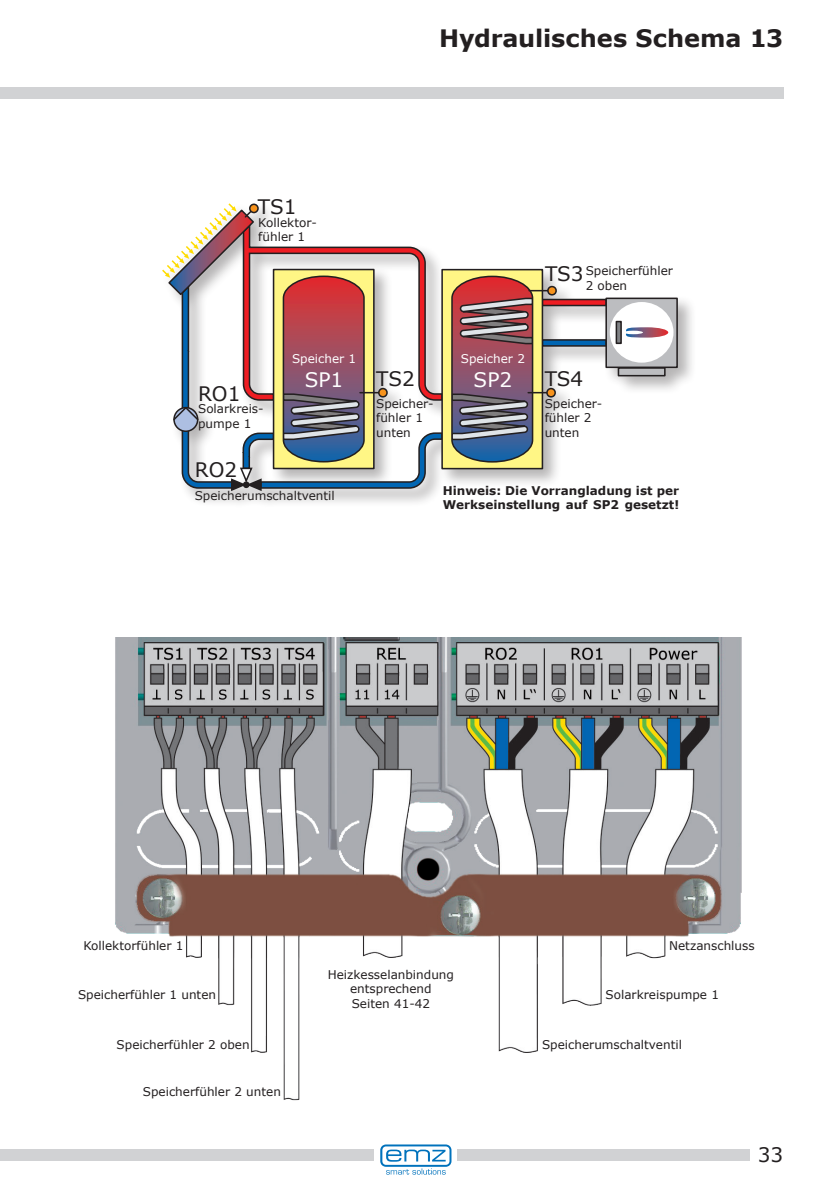
<style>
.page{position:relative;width:840px;height:1191px;background:#fff}
.page>*{position:absolute;margin:0;border:0;box-sizing:border-box;transform-origin:0 0}
.KopfschemataRechts{font:700 24px "Verdana";letter-spacing:-.005em;color:#231f20}
.t1{font:20px "Verdana";color:#231f20}
.t2{font:20px "Verdana";color:#fff}
.t3{font:12px/14.4px "Verdana";color:#231f20}
.t4{font:700 12px/14.4px "Verdana";color:#231f20}
.t5{font:12px "Verdana";color:#fff}
</style>
<div class="page">
<div style="left:0;top:1149px;width:373px;height:12px;background:#d1d2d4"></div>
<div style="left:457px;top:1149px;width:292px;height:12px;background:#d1d2d4"></div>
<div style="left:0;top:87px;width:782px;height:12px;background:#d1d2d4"></div>
<svg style="left:380px;top:1144px;width:71px;height:30px"></svg>
<div style="left:160px;top:201px;width:536px;height:307px;background:#231f20;opacity:.33"></div>
<div style="left:542px;top:340px;width:63px;height:6px;background:#0166b3"></div>
<div style="left:541px;top:339px;width:65px;height:8px;border:2px solid #231f20"></div>
<div style="left:542px;top:299px;width:63px;height:6px;background:#ee1d23"></div>
<div style="left:541px;top:299px;width:65px;height:7px;border:2px solid #231f20"></div>
<div style="left:606px;top:298px;width:70px;height:69px;background:#bcbdc0"></div>
<div style="left:605px;top:297px;width:72px;height:71px;border:2px solid #231f20"></div>
<div style="left:609px;top:302px;width:64px;height:61px;background:#fff;border-radius:50%"></div>
<div style="left:618px;top:368px;width:46px;height:8px;background:#bcbdc0"></div>
<div style="left:617px;top:367px;width:48px;height:9px;border:2px solid #231f20"></div>
<svg style="left:626px;top:327px;width:42px;height:10px"></svg>
<div style="left:615px;top:321px;width:6px;height:23px;border:2px solid #231f20"></div>
<svg style="left:162px;top:203px;width:396px;height:289px"></svg>
<img style="left:115px;top:637px;width:627px;height:464px">
<p class="KopfschemataRechts" style="left:439px;top:22px;width:345px">Hydraulisches Schema 13</p>
<p class="t1" style="left:258px;top:193px;width:40px">TS1</p>
<p class="t3" style="left:258px;top:215px;width:60px">Kollektor&shy;fühler 1</p>
<p class="t1" style="left:544px;top:260px;width:40px">TS3</p>
<p class="t3" style="left:585px;top:263px;width:89px">Speicherfühler<br>2 oben</p>
<p class="t5" style="left:292px;top:350px;width:66px">Speicher 1</p>
<p class="t2" style="left:305px;top:366px;width:40px">SP1</p>
<p class="t1" style="left:376px;top:365px;width:40px">TS2</p>
<p class="t1" style="left:198px;top:380px;width:44px">RO1</p>
<p class="t3" style="left:198px;top:402px;width:67px">Solarkreis&shy;pumpe 1</p>
<p class="t3" style="left:376px;top:396px;width:59px">Speicher&shy;fühler 1 unten</p>
<p class="t5" style="left:460px;top:350px;width:66px">Speicher 2</p>
<p class="t2" style="left:473px;top:366px;width:40px">SP2</p>
<p class="t1" style="left:544px;top:365px;width:40px">TS4</p>
<p class="t3" style="left:544px;top:396px;width:59px">Speicher&shy;fühler 2 unten</p>
<p class="t1" style="left:195px;top:456px;width:44px">RO2</p>
<p class="t3" style="left:195px;top:488px;width:141px">Speicherumschaltventil</p>
<p class="t4" style="left:442px;top:483px;width:238px">Hinweis: Die Vorrangladung ist per<br>Werkseinstellung auf SP2 gesetzt!</p>
<p class="t3" style="left:83px;top:938px;width:101px">Kollektorfühler 1</p>
<p class="t3" style="left:668px;top:938px;width:87px">Netzanschluss</p>
<p class="t3" style="left:327px;top:967px;width:128px">Heizkesselanbindung</p>
<p class="t3" style="left:350px;top:981px;width:83px">entsprechend<br>Seiten 41-42</p>
<p class="t3" style="left:78px;top:987px;width:139px">Speicherfühler 1 unten</p>
<p class="t3" style="left:605px;top:987px;width:115px">Solarkreispumpe 1</p>
<p class="t3" style="left:117px;top:1037px;width:134px">Speicherfühler 2 oben</p>
<p class="t3" style="left:143px;top:1084px;width:139px">Speicherfühler 2 unten</p>
<p class="t3" style="left:541px;top:1037px;width:141px">Speicherumschaltventil</p>
<h2 class="t1" style="left:757px;top:1141px;width:27px">33</h2>
</div>
